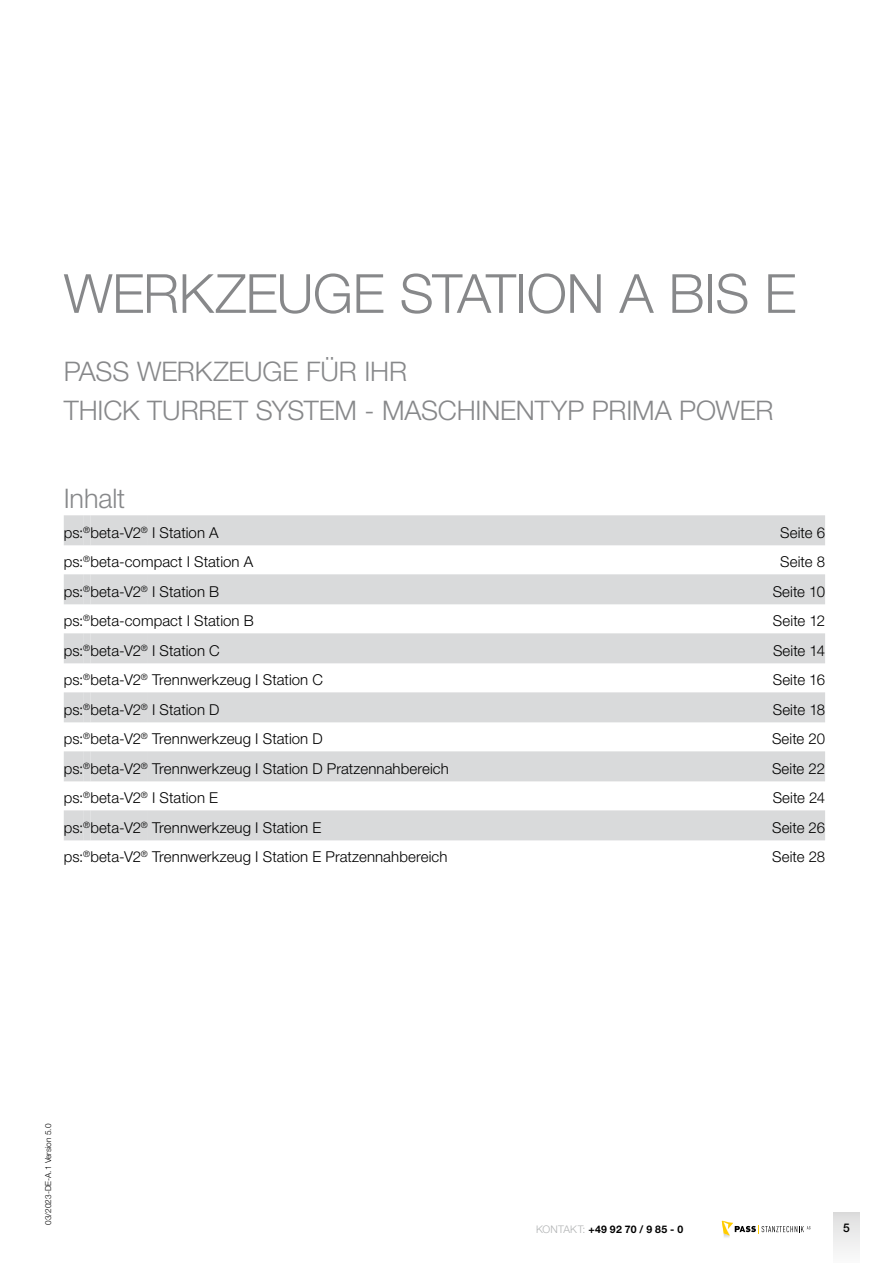
<style>
.page{position:relative;width:893px;height:1263px;background:#fff}
.page>*{position:absolute;margin:0;border:0;box-sizing:border-box;transform-origin:0 0}
.t1{font:300 54px "Helvetica Neue LT Std";letter-spacing:-.01em;color:#87888a}
.t2{font:300 27px/38.5px "Helvetica Neue LT Std";letter-spacing:-.005em;color:#87888a}
.t3{font:300 15px "Helvetica Neue LT Std";letter-spacing:.005em;color:#000}
.t4{font:500 12px "Helvetica Neue LT Std";color:#000}
.t5{font:700 10.5px "Helvetica Neue LT Std";letter-spacing:.03em;color:#000}
.t6{font:300 8.25px "Helvetica Neue LT Std";color:#000}
.s1{font-weight:300;color:#b1b3b4}
</style>
<div class="page">
<div style="left:834px;top:1212px;width:25px;height:51px;background:linear-gradient(to bottom,#dedede,#fbfbfb)"></div>
<svg style="left:722px;top:1221px;width:88px;height:17px"></svg>
<div style="left:64px;top:515px;width:19px;height:30px;background:#d9dadb"></div>
<div style="left:83px;top:515px;width:7px;height:30px;background:#d9dadb"></div>
<div style="left:90px;top:515px;width:51px;height:30px;background:#d9dadb"></div>
<div style="left:141px;top:515px;width:7px;height:30px;background:#d9dadb"></div>
<div style="left:148px;top:515px;width:677px;height:30px;background:#d9dadb"></div>
<div style="left:64px;top:574px;width:19px;height:30px;background:#d9dadb"></div>
<div style="left:83px;top:574px;width:7px;height:30px;background:#d9dadb"></div>
<div style="left:90px;top:574px;width:51px;height:30px;background:#d9dadb"></div>
<div style="left:141px;top:574px;width:7px;height:30px;background:#d9dadb"></div>
<div style="left:148px;top:574px;width:677px;height:30px;background:#d9dadb"></div>
<div style="left:64px;top:633px;width:19px;height:30px;background:#d9dadb"></div>
<div style="left:83px;top:633px;width:7px;height:30px;background:#d9dadb"></div>
<div style="left:90px;top:633px;width:51px;height:30px;background:#d9dadb"></div>
<div style="left:141px;top:633px;width:7px;height:30px;background:#d9dadb"></div>
<div style="left:148px;top:633px;width:677px;height:30px;background:#d9dadb"></div>
<div style="left:64px;top:692px;width:19px;height:30px;background:#d9dadb"></div>
<div style="left:83px;top:692px;width:7px;height:30px;background:#d9dadb"></div>
<div style="left:90px;top:692px;width:51px;height:30px;background:#d9dadb"></div>
<div style="left:141px;top:692px;width:7px;height:30px;background:#d9dadb"></div>
<div style="left:148px;top:692px;width:677px;height:30px;background:#d9dadb"></div>
<div style="left:64px;top:751px;width:19px;height:30px;background:#d9dadb"></div>
<div style="left:83px;top:751px;width:7px;height:30px;background:#d9dadb"></div>
<div style="left:90px;top:751px;width:51px;height:30px;background:#d9dadb"></div>
<div style="left:141px;top:751px;width:7px;height:30px;background:#d9dadb"></div>
<div style="left:148px;top:751px;width:677px;height:30px;background:#d9dadb"></div>
<div style="left:64px;top:810px;width:19px;height:30px;background:#d9dadb"></div>
<div style="left:83px;top:810px;width:7px;height:30px;background:#d9dadb"></div>
<div style="left:90px;top:810px;width:51px;height:30px;background:#d9dadb"></div>
<div style="left:141px;top:810px;width:7px;height:30px;background:#d9dadb"></div>
<div style="left:148px;top:810px;width:677px;height:30px;background:#d9dadb"></div>
<h1 class="t1" style="left:64px;top:261px;width:734px">WERKZEUGE STATION A BIS E</h1>
<h2 class="t2" style="left:64px;top:352px;width:711px">PASS WERKZEUGE FÜR IHR<br>THICK TURRET SYSTEM - MASCHINENTYP PRIMA POWER</h2>
<h2 class="t2" style="left:64px;top:479px;width:63px">Inhalt</h2>
<p class="t3" style="left:64px;top:523px;width:156px">ps:<sup>®</sup>beta-V2<sup>®</sup> I Station A</p>
<p class="t3" style="left:780px;top:523px;width:46px">Seite 6</p>
<p class="t3" style="left:64px;top:553px;width:191px">ps:<sup>®</sup>beta-compact I Station A</p>
<p class="t3" style="left:780px;top:553px;width:46px">Seite 8</p>
<p class="t3" style="left:64px;top:582px;width:157px">ps:<sup>®</sup>beta-V2<sup>®</sup> I Station B</p>
<p class="t3" style="left:773px;top:582px;width:54px">Seite 10</p>
<p class="t3" style="left:64px;top:612px;width:192px">ps:<sup>®</sup>beta-compact I Station B</p>
<p class="t3" style="left:773px;top:612px;width:54px">Seite 12</p>
<p class="t3" style="left:64px;top:641px;width:158px">ps:<sup>®</sup>beta-V2<sup>®</sup> I Station C</p>
<p class="t3" style="left:773px;top:641px;width:54px">Seite 14</p>
<p class="t3" style="left:64px;top:671px;width:261px">ps:<sup>®</sup>beta-V2<sup>®</sup> Trennwerkzeug I Station C</p>
<p class="t3" style="left:773px;top:671px;width:54px">Seite 16</p>
<p class="t3" style="left:64px;top:700px;width:157px">ps:<sup>®</sup>beta-V2<sup>®</sup> I Station D</p>
<p class="t3" style="left:773px;top:700px;width:54px">Seite 18</p>
<p class="t3" style="left:64px;top:730px;width:261px">ps:<sup>®</sup>beta-V2<sup>®</sup> Trennwerkzeug I Station D</p>
<p class="t3" style="left:772px;top:730px;width:55px">Seite 20</p>
<p class="t3" style="left:64px;top:759px;width:387px">ps:<sup>®</sup>beta-V2<sup>®</sup> Trennwerkzeug I Station D Pratzennahbereich</p>
<p class="t3" style="left:772px;top:759px;width:55px">Seite 22</p>
<p class="t3" style="left:64px;top:789px;width:156px">ps:<sup>®</sup>beta-V2<sup>®</sup> I Station E</p>
<p class="t3" style="left:773px;top:789px;width:54px">Seite 24</p>
<p class="t3" style="left:64px;top:818px;width:259px">ps:<sup>®</sup>beta-V2<sup>®</sup> Trennwerkzeug I Station E</p>
<p class="t3" style="left:772px;top:818px;width:54px">Seite 26</p>
<p class="t3" style="left:64px;top:848px;width:385px">ps:<sup>®</sup>beta-V2<sup>®</sup> Trennwerkzeug I Station E Pratzennahbereich</p>
<p class="t3" style="left:772px;top:848px;width:54px">Seite 28</p>
<p class="t6" style="left:43px;top:1225px;width:102px;rotate:-90deg">03/2023-DE-A.1 Version 5.0</p>
<p class="t5" style="left:536px;top:1223px;width:149px"><span class="s1">KONTAKT:</span> +49 92 70 / 9 85 - 0</p>
<p class="t4" style="left:843px;top:1221px;width:8px">5</p>
</div>
